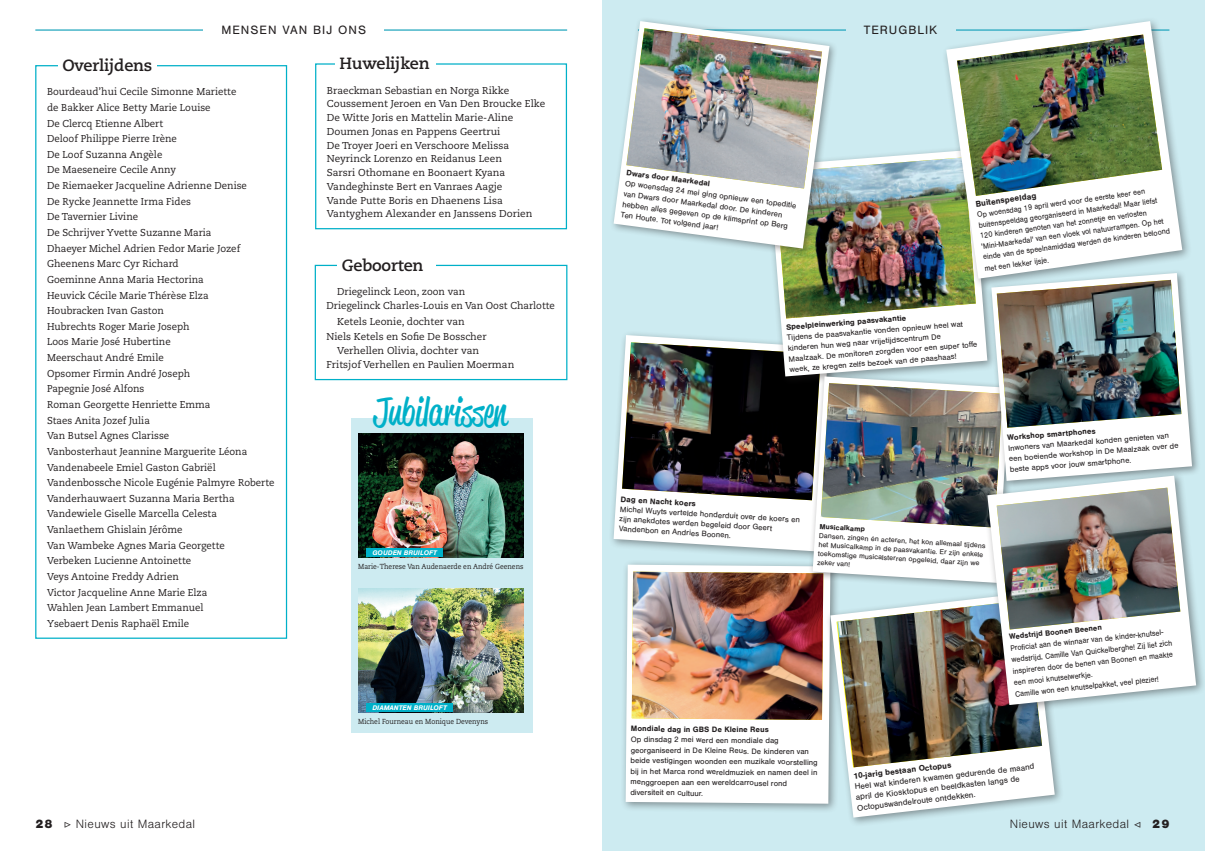
<style>
.page{position:relative;width:1205px;height:851px;background:#fff}
.page>*{position:absolute;margin:0;border:0;box-sizing:border-box;transform-origin:0 0}
.t1{font:38.75px "Reklame Script";color:#00b0c8}
.t2{font:700 16.25px "Caecilia LT Std";letter-spacing:-.01em;color:#231f20}
.t3{font:300 12.5px "Nimbus San";letter-spacing:.03em;color:#231f20}
.t4{font:12.5px "Nimbus San";letter-spacing:.08em;color:#231f20}
.t5{font:10px/15.6px "Caecilia LT Std";color:#231f20}
.t6{font:700 8.88px "Nimbus San";color:#231f20}
.t7{font:8.5px/10.5px "Nimbus San";color:#231f20}
.t8{font:700 8.5px "Nimbus San";color:#231f20}
.t9{font:8.25px/11.5px "Nimbus San";color:#231f20;scale:.92 1}
.t10{font:700 8.25px "Nimbus San";color:#231f20}
.t11{font:8.12px/10.5px "Nimbus San";letter-spacing:-.01em;color:#231f20}
.t12{font:8.12px/10.6px "Nimbus San";letter-spacing:-.01em;color:#231f20;scale:.92 1}
.t13{font:700 8.12px "Nimbus San";letter-spacing:-.01em;color:#231f20}
.t14{font:700 8px "Nimbus San";color:#231f20}
.t15{font:700 7.62px "Nimbus San";color:#231f20}
.t16{font:7.5px/8.8px "Nimbus San";color:#231f20}
.t17{font:7.25px "Caecilia LT Std";color:#231f20;scale:.92 1}
.t18{font:italic 700 6.88px "Nimbus San";color:#fff}
.s1{font-weight:900}
.s2{font-family:"Minion Pro";font-weight:500}
</style>
<div class="page">
<div style="left:315px;top:63px;width:252px;height:166px;border:1px solid #00b0c8"></div>
<div style="left:335px;top:57px;width:100px;height:13px;background:#fff"></div>
<div style="left:602px;top:0;width:603px;height:850px;background:#cdebf1"></div>
<svg style="left:613px;top:372px;width:9px;height:174px"></svg>
<div style="left:620px;top:559px;width:220px;height:254px;background:#231f20;opacity:.45"></div>
<div style="left:626px;top:767px;width:200px;height:36px;background:#fff"></div>
<div style="left:826px;top:587px;width:238px;height:240px;background:#231f20;opacity:.45"></div>
<svg style="left:830px;top:767px;width:225px;height:50px;fill:#fff"></svg>
<svg style="left:613px;top:21px;width:96px;height:210px"></svg>
<div style="left:941px;top:16px;width:251px;height:272px;background:#231f20;opacity:.45"></div>
<svg style="left:946px;top:21px;width:236px;height:248px"></svg>
<div style="left:987px;top:269px;width:213px;height:220px;background:#231f20;opacity:.45"></div>
<svg style="left:1181px;top:273px;width:11px;height:198px"></svg>
<div style="left:352px;top:418px;width:181px;height:160px;background:#cdebf1"></div>
<div style="left:352px;top:573px;width:181px;height:159px;background:#cdebf1"></div>
<hr style="left:35px;top:29px;width:532px;height:2px;background:#22a6be">
<div style="left:204px;top:25px;width:180px;height:19px;background:#fff"></div>
<div style="left:315px;top:265px;width:252px;height:115px;border:1px solid #00b0c8"></div>
<div style="left:337px;top:258px;width:99px;height:13px;background:#fff"></div>
<div style="left:35px;top:65px;width:252px;height:573px;border:1px solid #00b0c8"></div>
<div style="left:58px;top:59px;width:98px;height:13px;background:#fff"></div>
<img style="left:358px;top:434px;width:165px;height:123px">
<img style="left:358px;top:588px;width:165px;height:124px">
<div style="left:982px;top:471px;width:223px;height:243px;background:#231f20;opacity:.45"></div>
<svg style="left:1181px;top:475px;width:15px;height:230px"></svg>
<img style="left:622px;top:28px;width:559px;height:739px">
<img style="left:997px;top:487px;width:183px;height:142px">
<div style="left:366px;top:703px;width:86px;height:9px;background:#00b0c8"></div>
<div style="left:366px;top:548px;width:76px;height:9px;background:#00b0c8"></div>
<h2 class="t2" style="left:62px;top:56px;width:91px">Overlijdens</h2>
<p class="t4" style="left:221px;top:23px;width:146px">MENSEN VAN BIJ ONS</p>
<h2 class="t2" style="left:339px;top:54px;width:92px">Huwelijken</h2>
<p class="t5" style="left:47px;top:84px;width:229px">Bourdeaud’hui Cecile Simonne Mariette<br>de Bakker Alice Betty Marie Louise<br>De Clercq Etienne Albert<br>Deloof Philippe Pierre Irène<br>De Loof Suzanna Angèle<br>De Maeseneire Cecile Anny<br>De Riemaeker Jacqueline Adrienne Denise<br>De Rycke Jeannette Irma Fides<br>De Tavernier Livine<br>De Schrijver Yvette Suzanne Maria<br>Dhaeyer Michel Adrien Fedor Marie Jozef<br>Gheenens Marc Cyr Richard<br>Goeminne Anna Maria Hectorina<br>Heuvick Cécile Marie Thérèse Elza<br>Houbracken Ivan Gaston<br>Hubrechts Roger Marie Joseph<br>Loos Marie José Hubertine<br>Meerschaut André Emile<br>Opsomer Firmin André Joseph<br>Papegnie José Alfons<br>Roman Georgette Henriette Emma<br>Staes Anita Jozef Julia<br>Van Butsel Agnes Clarisse<br>Vanbosterhaut Jeannine Marguerite Léona<br>Vandenabeele Emiel Gaston Gabriël<br>Vandenbossche Nicole Eugénie Palmyre Roberte<br>Vanderhauwaert Suzanna Maria Bertha<br>Vandewiele Giselle Marcella Celesta<br>Vanlaethem Ghislain Jérôme<br>Van Wambeke Agnes Maria Georgette<br>Verbeken Lucienne Antoinette<br>Veys Antoine Freddy Adrien<br>Victor Jacqueline Anne Marie Elza<br>Wahlen Jean Lambert Emmanuel<br>Ysebaert Denis Raphaël Emile</p>
<p class="t5" style="left:327px;top:83px;width:220px;line-height:13.8px">Braeckman Sebastian en Norga Rikke Coussement Jeroen en Van Den Broucke Elke De Witte Joris en Mattelin Marie-Aline Doumen Jonas en Pappens Geertrui<br>De Troyer Joeri en Verschoore Melissa Neyrinck Lorenzo en Reidanus Leen<br>Sarsri Othomane en Boonaert Kyana Vandeghinste Bert en Vanraes Aagje<br>Vande Putte Boris en Dhaenens Lisa Vantyghem Alexander en Janssens Dorien</p>
<h2 class="t2" style="left:342px;top:256px;width:83px">Geboorten</h2>
<p class="t5" style="left:327px;top:285px;width:230px;line-height:14px;text-indent:11px">Driegelinck Leon, zoon van<br>Driegelinck Charles-Louis en Van Oost Charlotte</p>
<p class="t5" style="left:327px;top:313px;width:162px;text-indent:11px">Ketels Leonie, dochter van<br>Niels Ketels en Sofie De Bosscher</p>
<p class="t5" style="left:327px;top:344px;width:189px;line-height:14px;text-indent:11px">Verhellen Olivia, dochter van<br>Fritsjof Verhellen en Paulien Moerman</p>
<h1 class="t1" style="left:373px;top:385px;width:135px">Jubilarissen</h1>
<p class="t18" style="left:372px;top:548px;width:66px">GOUDEN BRUILOFT</p>
<p class="t17" style="left:358px;top:562px;width:181px">Marie-Therese Van Audenaerde en André Geenens</p>
<p class="t18" style="left:372px;top:703px;width:76px">DIAMANTEN BRUILOFT</p>
<p class="t17" style="left:358px;top:716px;width:143px">Michel Fourneau en Monique Devenyns</p>
<p class="t13" style="left:627px;top:168px;width:86px;rotate:7deg">Dwars door Maarkedal</p>
<p class="t11" style="left:625px;top:179px;width:175px;rotate:7deg">Op woensdag 24 mei ging opnieuw een topeditie van Dwars door Maarkedal door. De kinderen hebben alles gegeven op de klimsprint op Berg Ten Houte. Tot volgend jaar!</p>
<p class="t4" style="left:864px;top:23px;width:75px">TERUGBLIK</p>
<p class="t12" style="left:976px;top:209px;width:207px;rotate:-8deg">Op woensdag 19 april werd voor de eerste keer een buitenspeeldag georganiseerd in Maarkedal! Maar liefst 120 kinderen genoten van het zonnetje en verlosten 'Mini-Maarkedal' van een vloek vol natuurrampen. Op het einde van de speelnamiddag werden de kinderen beloond</p>
<p class="t12" style="left:984px;top:263px;width:72px;rotate:-8deg">met een lekker ijsje.</p>
<p class="t6" style="left:975px;top:199px;width:63px;rotate:-8deg">Buitenspeeldag</p>
<p class="t13" style="left:786px;top:323px;width:122px;rotate:-5deg">Speelpleinwerking paasvakantie</p>
<p class="t11" style="left:786px;top:333px;width:191px;rotate:-5deg">Tijdens de paasvakantie vonden opnieuw heel wat kinderen hun weg naar vrijetijdscentrum De Maalzaak. De monitoren zorgden voor een super toff e week, ze kregen zelfs bezoek van de paashaas!</p>
<p class="t10" style="left:621px;top:494px;width:77px;rotate:3deg">Dag en Nacht koers</p>
<p class="t11" style="left:620px;top:503px;width:182px;line-height:10px;rotate:4deg">Michel Wuyts vertelde honderduit over de koers en zijn anekdotes werden begeleid door Geert<br>Vandenbon en Andries Boonen.</p>
<p class="t15" style="left:820px;top:522px;width:47px;rotate:3deg">Musicalkamp</p>
<p class="t16" style="left:819px;top:531px;width:169px;rotate:3deg">Dansen, zingen én acteren, het kon allemaal tijdens het Musicalkamp in de paasvakantie. Er zijn enkele toekomstige musicalsterren opgeleid, daar zijn we zeker van!</p>
<p class="t13" style="left:1007px;top:433px;width:90px;rotate:-5deg">Workshop smartphones</p>
<p class="t11" style="left:1007px;top:443px;width:172px;rotate:-5deg">Inwoners van Maarkedal konden genieten van een boeiende workshop in De Maalzaak over de beste apps voor jouw smartphone.</p>
<p class="t14" style="left:1009px;top:632px;width:95px;rotate:-6deg">Wedstrijd Boonen Beenen</p>
<p class="t9" style="left:1010px;top:642px;width:177px;rotate:-6deg">Profi ciat aan de winnaar van de kinder-knutsel&shy;wedstrijd, Camille Van Quickelberghe! Zij liet zich inspireren door de benen van Boonen en maakte een mooi knutselwerkje.<br>Camille won een knutselpakket, veel plezier!</p>
<p class="t13" style="left:631px;top:724px;width:140px">Mondiale dag in GBS De Kleine Reus</p>
<p class="t11" style="left:630px;top:734px;width:189px">Op dinsdag 2 mei werd een mondiale dag georganiseerd in De Kleine Reus. De kinderen van beide vestigingen woonden een muzikale voorstelling bij in het Marca rond wereldmuziek en namen deel in menggroepen aan een wereldcarrousel rond diversiteit en cultuur.</p>
<p class="t7" style="left:854px;top:782px;width:183px;rotate:-7deg">Heel wat kinderen kwamen gedurende de maand april de Kiosktopus en beeldkasten langs de<br>Octopuswandelroute ontdekken.</p>
<p class="t8" style="left:853px;top:771px;width:100px;rotate:-7deg">10-jarig bestaan Octopus</p>
<p class="t3" style="left:35px;top:817px;width:161px"><span class="s1">28</span> <span class="s2">▷</span> Nieuws uit Maarkedal</p>
<p class="t3" style="left:1010px;top:817px;width:161px">Nieuws uit Maarkedal <span class="s2">◁</span> <span class="s1">29</span></p>
</div>
